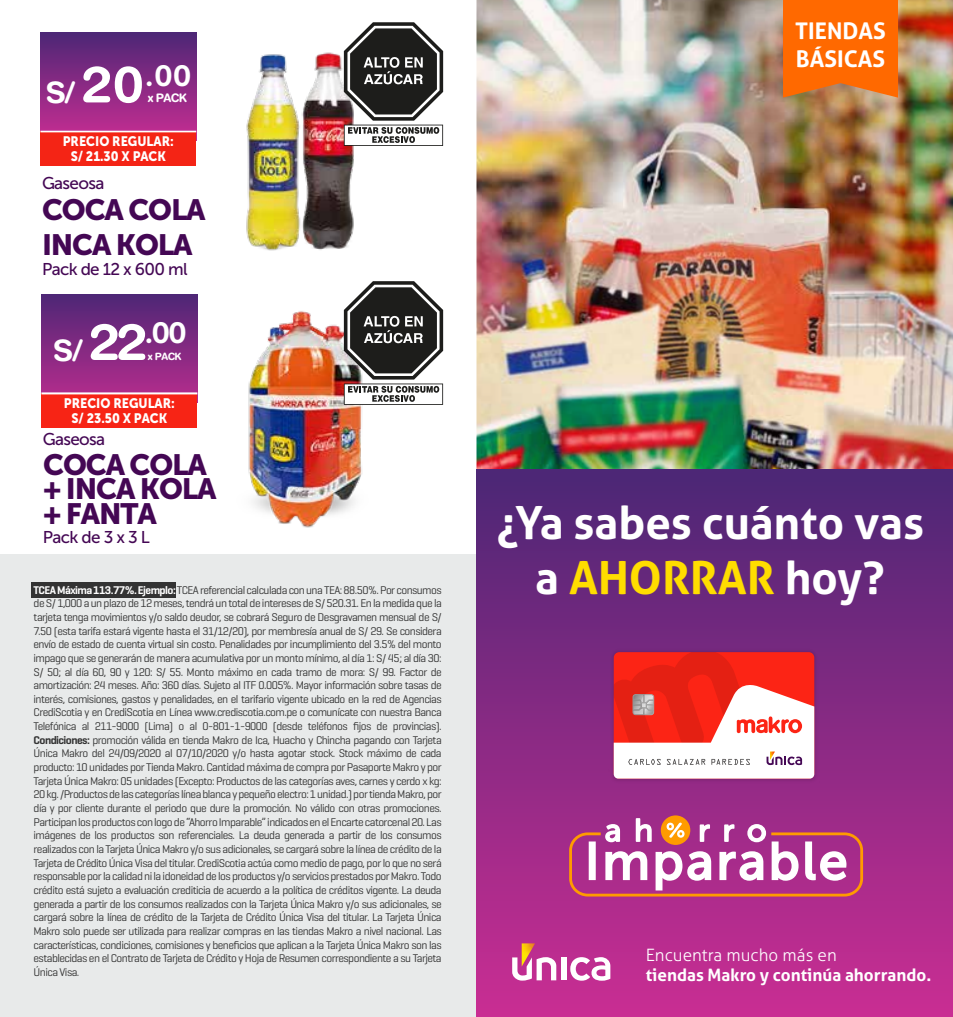
<style>
.page{position:relative;width:953px;height:1017px;background:#fff}
.page>*{position:absolute;margin:0;border:0;box-sizing:border-box;transform-origin:0 0}
.t1{font:700 45.68px/54.8px "Aller";color:#fff;text-align:center}
.t2{font:700 29.57px "Helvetica Rounded LT";color:#fff}
.t3{font:29.22px/24.5px "Museo Sans 900";letter-spacing:-.04em;color:#440754}
.t4{font:700 22.93px/27.7px "Aller";color:#fff}
.t5{font:700 17.15px "Aller";color:#fff}
.t6{font:300 17.15px "Aller";color:#fff}
.t7{font:16.97px "Museo Sans 500";letter-spacing:-.04em;color:#440754}
.t8{font:13.65px/14.7px "Museo Sans 900";color:#fff;text-align:center;scale:.9 1}
.t9{font:700 11.72px "Helvetica Rounded LT";color:#fff}
.t10{font:11.38px/13.7px "Geogrotesque";letter-spacing:-.05em;color:#333;text-align:justify}
.t11{font:700 10.15px "Helvetica Rounded LT";color:#fff}
.s1{font-size:50.75px}
.s2{font-weight:600;color:#fff}
.s3{font-weight:600}
.s4{color:#fd0}
</style>
<div class="page">
<img style="left:248px;top:310px;width:114px;height:218px">
<img style="left:476px;top:0;width:476px;height:470px">
<div style="left:0;top:555px;width:476px;height:462px;background:#e8eaea"></div>
<div style="left:476px;top:470px;width:476px;height:547px;background:linear-gradient(to bottom,#4c2675,#cb2e92)"></div>
<svg style="left:783px;top:0;width:115px;height:98px;background:#f96b07"></svg>
<div style="left:561px;top:957px;width:5px;height:23px;background:#fff"></div>
<svg style="left:570px;top:957px;width:40px;height:24px"></svg>
<svg style="left:512px;top:957px;width:44px;height:24px"></svg>
<img style="left:521px;top:943px;width:14px;height:24px">
<div style="left:31px;top:582px;width:145px;height:16px;background:#333"></div>
<svg style="left:40px;top:33px;width:156px;height:98px;background:#852a83"></svg>
<div style="left:40px;top:132px;width:156px;height:34px;background:#f42415"></div>
<div style="left:569px;top:832px;width:294px;height:64px;border:3px solid #ff9b00;border-radius:17px"></div>
<div style="left:589px;top:842px;width:5px;height:37px;background:#fff"></div>
<div style="left:588px;top:841px;width:7px;height:39px;border:2px solid #fff"></div>
<svg style="left:604px;top:850px;width:44px;height:31px"></svg>
<svg style="left:654px;top:850px;width:58px;height:41px"></svg>
<svg style="left:604px;top:823px;width:16px;height:20px"></svg>
<svg style="left:635px;top:817px;width:17px;height:26px"></svg>
<svg style="left:699px;top:823px;width:11px;height:20px"></svg>
<svg style="left:718px;top:823px;width:129px;height:60px"></svg>
<svg style="left:660px;top:815px;width:30px;height:30px"></svg>
<svg style="left:665px;top:823px;width:20px;height:20px"></svg>
<img style="left:608px;top:647px;width:211px;height:137px">
<svg style="left:613px;top:652px;width:201px;height:127px"></svg>
<svg style="left:344px;top:281px;width:99px;height:124px"></svg>
<svg style="left:41px;top:295px;width:156px;height:97px;background:#7e2980"></svg>
<div style="left:41px;top:393px;width:156px;height:35px;background:#f72415"></div>
<hr style="left:41px;top:392px;width:156px;height:2px;background:#fff">
<img style="left:310px;top:51px;width:44px;height:199px">
<img style="left:246px;top:54px;width:64px;height:197px">
<svg style="left:344px;top:22px;width:99px;height:124px"></svg>
<h2 class="t2" style="left:46px;top:57px;width:147px">S/ <span class="s1">20</span>.00</h2>
<p class="t9" style="left:148px;top:91px;width:41px">x PACK</p>
<p class="t8" style="left:63px;top:134px;width:125px">PRECIO REGULAR:<br>S/ 21.30 X PACK</p>
<h3 class="t7" style="left:42px;top:173px;width:64px">Gaseosa</h3>
<h3 class="t3" style="left:42px;top:192px;width:165px;line-height:35px">COCA COLA<br>INCA KOLA</h3>
<h3 class="t7" style="left:42px;top:260px;width:147px">Pack de 12 x 600 ml</h3>
<h2 class="t2" style="left:53px;top:315px;width:135px">S/ <span class="s1">22</span>.00</h2>
<p class="t11" style="left:148px;top:350px;width:35px">x PACK</p>
<p class="t8" style="left:64px;top:396px;width:125px">PRECIO REGULAR:<br>S/ 23.50 X PACK</p>
<h3 class="t7" style="left:43px;top:430px;width:64px">Gaseosa</h3>
<h3 class="t3" style="left:43px;top:452px;width:175px">COCA COLA + INCA KOLA + FANTA</h3>
<h3 class="t7" style="left:43px;top:528px;width:108px">Pack de 3 x 3 L</h3>
<p class="t10" style="left:34px;top:583px;width:409px"><span class="s2">TCEA Máxima 113.77%. Ejemplo:</span> TCEA referencial calculada con una TEA: 88.50%. Por consumos de S/ 1,000 a un plazo de 12 meses, tendrá un total de intereses de S/ 520.31. En la medida que la tarjeta tenga movimientos y/o saldo deudor, se cobrará Seguro de Desgravamen mensual de S/ 7.50 (esta tarifa estará vigente hasta el 31/12/20), por membresía anual de S/ 29. Se considera envío de estado de cuenta virtual sin costo. Penalidades por incumplimiento del 3.5% del monto impago que se generarán de manera acumulativa por un monto mínimo, al día 1: S/ 45; al día 30:<br>S/ 50; al día 60, 90 y 120: S/ 55. Monto máximo en cada tramo de mora: S/ 99. Factor de amortización: 24 meses. Año: 360 días. Sujeto al ITF 0.005%. Mayor información sobre tasas de interés, comisiones, gastos y penalidades, en el tarifario vigente ubicado en la red de Agencias CrediScotia y en CrediScotia en Línea www.crediscotia.com.pe o comunícate con nuestra Banca Telefónica al 211-9000 (Lima) o al 0-801-1-9000 (desde teléfonos fijos de provincias).<br><span class="s3">Condiciones:</span> promoción válida en tienda Makro de Ica, Huacho y Chincha pagando con Tarjeta Única Makro del 24/09/2020 al 07/10/2020 y/o hasta agotar stock. Stock máximo de cada producto: 10 unidades por Tienda Makro. Cantidad máxima de compra por Pasaporte Makro y por Tarjeta Única Makro: 05 unidades (Excepto: Productos de las categorías aves, carnes y cerdo x kg:<br>20 kg. /Productos de las categorías línea blanca y pequeño electro: 1 unidad.) por tienda Makro, por día y por cliente durante el periodo que dure la promoción. No válido con otras promociones.<br>Participan los productos con logo de “Ahorro Imparable” indicados en el Encarte catorcenal 20. Las imágenes de los productos son referenciales. La deuda generada a partir de los consumos realizados con la Tarjeta Única Makro y/o sus adicionales, se cargará sobre la línea de crédito de la Tarjeta de Crédito Única Visa del titular. CrediScotia actúa como medio de pago, por lo que no será responsable por la calidad ni la idoneidad de los productos y/o servicios prestados por Makro. Todo crédito está sujeto a evaluación crediticia de acuerdo a la política de créditos vigente. La deuda generada a partir de los consumos realizados con la Tarjeta Única Makro y/o sus adicionales, se cargará sobre la línea de crédito de la Tarjeta de Crédito Única Visa del titular. La Tarjeta Única Makro solo puede ser utilizada para realizar compras en las tiendas Makro a nivel nacional. Las características, condiciones, comisiones y beneficios que aplican a la Tarjeta Única Makro son las establecidas en el Contrato de Tarjeta de Crédito y Hoja de Resumen correspondiente a su Tarjeta Única Visa.</p>
<h3 class="t4" style="left:795px;top:17px;width:92px">TIENDAS<br>BÁSICAS</h3>
<h1 class="t1" style="left:496px;top:495px;width:429px">¿Ya sabes cuánto vas a <span class="s4">AHORRAR</span> hoy?</h1>
<h3 class="t6" style="left:645px;top:945px;width:193px">Encuentra mucho más en</h3>
<h3 class="t5" style="left:645px;top:965px;width:287px">tiendas Makro y continúa ahorrando.</h3>
</div>
